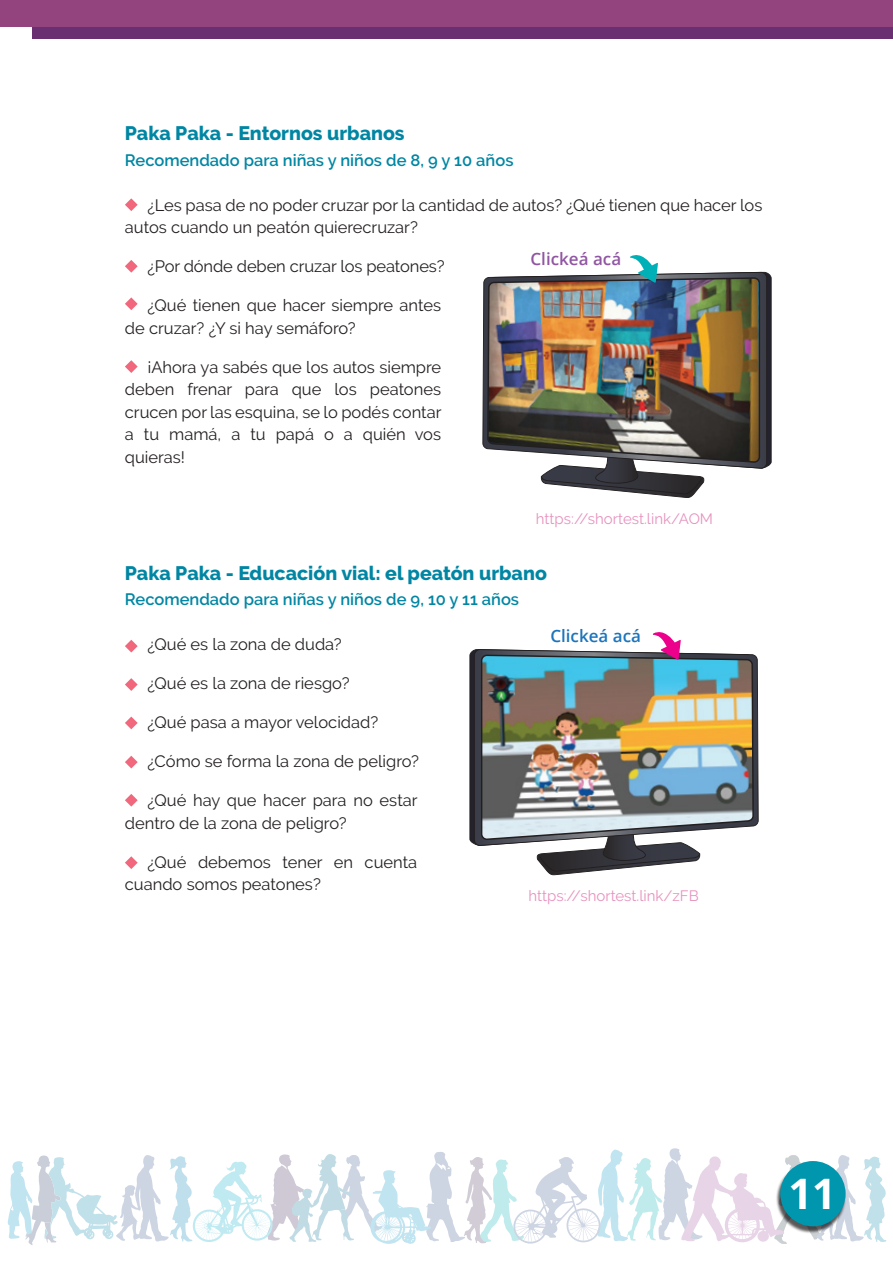
<style>
.page{position:relative;width:893px;height:1263px;background:#fff}
.page>*{position:absolute;margin:0;border:0;box-sizing:border-box;transform-origin:0 0}
.t1{font:700 42px "Open Sans";color:#fff}
.t2{font:800 19.5px "Raleway";color:#0086a3}
.t3{font:600 16.95px "Open Sans";color:#9156a3}
.t4{font:600 16.95px "Open Sans";color:#1c75bc}
.t5{font:16.5px/22.5px "Raleway";color:#231f20}
.t6{font:600 16.5px "Raleway";color:#0086a3}
.t7{font:15px "Raleway";color:#e792be}
</style>
<div class="page">
<div style="left:33px;top:0;width:860px;height:39px;background:#6a2f71"></div>
<div style="left:0;top:0;width:893px;height:27px;background:#93447f"></div>
<svg style="left:8px;top:1148px;width:878px;height:97px"></svg>
<img style="left:774px;top:1161px;width:73px;height:73px">
<div style="left:780px;top:1161px;width:66px;height:65px;background:#0096ae;border-radius:50%"></div>
<svg style="left:125px;top:198px;width:13px;height:13px"></svg>
<svg style="left:125px;top:260px;width:13px;height:13px"></svg>
<svg style="left:125px;top:297px;width:13px;height:13px"></svg>
<svg style="left:125px;top:360px;width:13px;height:13px"></svg>
<svg style="left:125px;top:640px;width:13px;height:12px"></svg>
<svg style="left:125px;top:678px;width:13px;height:13px"></svg>
<svg style="left:125px;top:716px;width:13px;height:13px"></svg>
<svg style="left:125px;top:756px;width:13px;height:12px"></svg>
<svg style="left:125px;top:794px;width:13px;height:13px"></svg>
<svg style="left:125px;top:856px;width:13px;height:13px"></svg>
<svg style="left:541px;top:469px;width:164px;height:29px"></svg>
<svg style="left:482px;top:272px;width:285px;height:197px"></svg>
<img style="left:486px;top:277px;width:275px;height:186px">
<svg style="left:630px;top:255px;width:28px;height:28px"></svg>
<svg style="left:536px;top:846px;width:164px;height:29px"></svg>
<svg style="left:474px;top:649px;width:285px;height:197px"></svg>
<img style="left:480px;top:654px;width:275px;height:187px">
<svg style="left:653px;top:632px;width:28px;height:28px"></svg>
<p class="t2" style="left:125px;top:122px;width:281px">Paka Paka - Entornos urbanos</p>
<p class="t6" style="left:125px;top:150px;width:390px">Recomendado para niñas y niños de 8, 9 y 10 años</p>
<p class="t5" style="left:125px;top:193px;width:639px;text-indent:23px">¿Les pasa de no poder cruzar por la cantidad de autos? ¿Qué tienen que hacer los autos cuando un peatón quierecruzar?</p>
<p class="t5" style="left:147px;top:255px;width:299px">¿Por dónde deben cruzar los peatones?</p>
<p class="t5" style="left:125px;top:294px;width:318px;text-indent:23px">¿Qué tienen que hacer siempre antes de cruzar? ¿Y si hay semáforo?</p>
<p class="t5" style="left:125px;top:355px;width:318px;text-align:justify;text-indent:23px">¡Ahora ya sabés que los autos siempre deben frenar para que los peatones crucen por las esquina, se lo podés contar a tu mamá, a tu papá o a quién vos quieras!</p>
<p class="t3" style="left:530px;top:247px;width:92px">Clickeá acá</p>
<p class="t7" style="left:536px;top:510px;width:179px">https://shortest.link/AOM</p>
<p class="t2" style="left:125px;top:562px;width:423px">Paka Paka - Educación vial: el peatón urbano</p>
<p class="t6" style="left:125px;top:590px;width:396px">Recomendado para niñas y niños de 9, 10 y 11 años</p>
<p class="t5" style="left:147px;top:633px;width:196px">¿Qué es la zona de duda?</p>
<p class="t5" style="left:147px;top:672px;width:204px">¿Qué es la zona de riesgo?</p>
<p class="t5" style="left:147px;top:711px;width:232px">¿Qué pasa a mayor velocidad?</p>
<p class="t5" style="left:147px;top:750px;width:273px">¿Cómo se forma la zona de peligro?</p>
<p class="t5" style="left:125px;top:789px;width:294px;text-indent:23px">¿Qué hay que hacer para no estar dentro de la zona de peligro?</p>
<p class="t5" style="left:125px;top:850px;width:294px;text-indent:23px">¿Qué debemos tener en cuenta cuando somos peatones?</p>
<p class="t4" style="left:550px;top:624px;width:92px">Clickeá acá</p>
<p class="t7" style="left:528px;top:887px;width:172px">https://shortest.link/zFB</p>
<h1 class="t1" style="left:788px;top:1164px;width:49px">11</h1>
</div>
